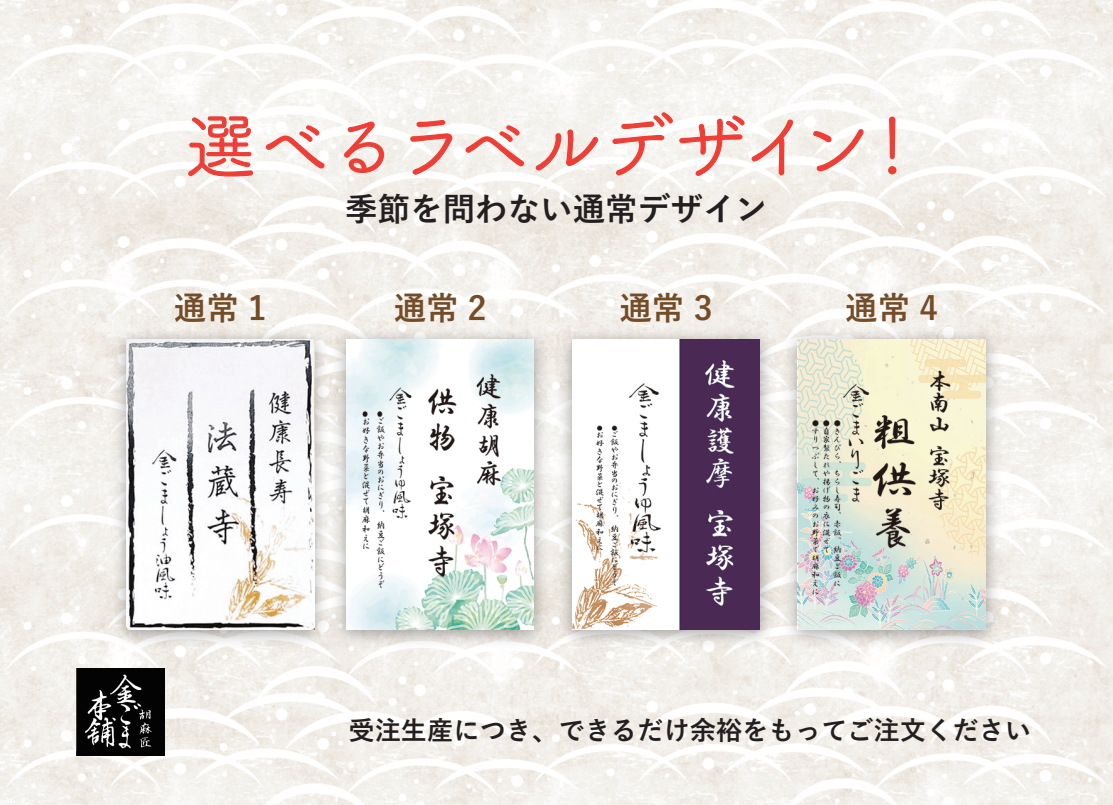
<style>
.page{position:relative;width:1113px;height:805px;background:#fff}
.page>*{position:absolute;margin:0;border:0;box-sizing:border-box;transform-origin:0 0}
.t1{font:72.5px "Tsuku B Rd Gothic";letter-spacing:-.04em;color:#ee3e35}
.t2{font:700 32.5px "Yu Go";color:#231f20}
.t3{font:700 32.5px "Yu Go";color:#744c27}
.t4{font:700 26.25px "Yu Go";color:#231f20}
</style>
<div class="page">
<img style="left:0;top:0;width:1113px;height:804px">
<img style="left:76px;top:668px;width:88px;height:87px">
<svg style="left:187px;top:116px;width:67px;height:61px"></svg>
<svg style="left:265px;top:125px;width:60px;height:44px"></svg>
<svg style="left:343px;top:121px;width:42px;height:53px"></svg>
<svg style="left:409px;top:119px;width:44px;height:56px"></svg>
<svg style="left:465px;top:125px;width:60px;height:42px"></svg>
<svg style="left:535px;top:129px;width:64px;height:42px"></svg>
<svg style="left:612px;top:112px;width:133px;height:64px"></svg>
<svg style="left:751px;top:119px;width:42px;height:57px"></svg>
<svg style="left:812px;top:128px;width:52px;height:44px"></svg>
<svg style="left:887px;top:116px;width:10px;height:59px"></svg>
<img style="left:105px;top:321px;width:220px;height:333px">
<img style="left:126px;top:339px;width:188px;height:290px">
<img style="left:325px;top:321px;width:225px;height:333px">
<img style="left:346px;top:339px;width:188px;height:290px">
<img style="left:550px;top:321px;width:226px;height:333px">
<img style="left:572px;top:339px;width:187px;height:290px">
<img style="left:776px;top:321px;width:231px;height:333px">
<img style="left:798px;top:339px;width:187px;height:290px">
<h1 class="t1" style="left:184px;top:91px;width:745px">選べるラベルデザイン！</h1>
<p class="t2" style="left:345px;top:190px;width:424px">季節を問わない通常デザイン</p>
<p class="t3" style="left:174px;top:290px;width:94px">通常 1</p>
<p class="t3" style="left:394px;top:290px;width:94px">通常 2</p>
<p class="t3" style="left:619px;top:290px;width:94px">通常 3</p>
<p class="t3" style="left:845px;top:290px;width:94px">通常 4</p>
<p class="t4" style="left:348px;top:715px;width:684px">受注生産につき、できるだけ余裕をもってご注文ください</p>
</div>
